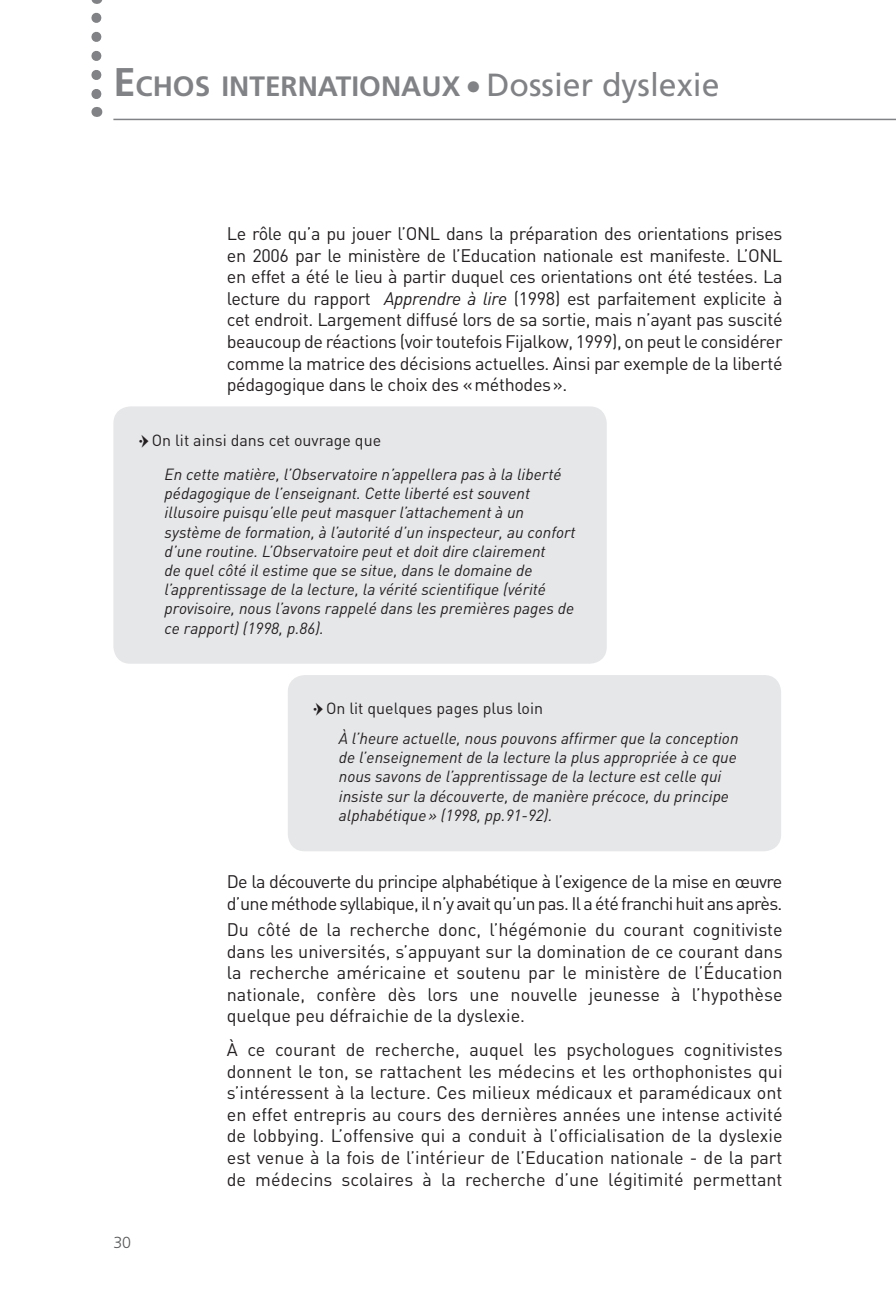
<style>
.page{position:relative;width:896px;height:1304px;background:#fff}
.page>*{position:absolute;margin:0;border:0;box-sizing:border-box;transform-origin:0 0}
.t1{font:700 28px "Frutiger LT Std";color:#808285}
.Texte{font:18px/21.6px "DIN";letter-spacing:-.02em;color:#231f20;text-align:justify}
.Texte_notes_retrait{font:italic 16px/19.2px "DIN";color:#231f20}
.Textes_bibliographie{font:16px "DIN";color:#231f20}
.t2{font:300 16px "Frutiger LT Std";color:#57585a}
.s1{font-size:40px}
.s2{font-weight:300;font-size:32px}
.s3{font-weight:400;font-size:32px}
.s4{font-style:italic}
.s5{font-family:"Pak'ma'ra";font-size:18px}
</style>
<div class="page">
<hr style="left:113px;top:119px;width:783px;height:1px;background:#808285">
<svg style="left:91px;top:18px;width:10px;height:99px"></svg>
<div style="left:113px;top:406px;width:494px;height:258px;background:#e6e7e9;border-radius:17px"></div>
<div style="left:288px;top:675px;width:493px;height:176px;background:#e6e7e9;border-radius:17px"></div>
<h1 class="t1" style="left:113px;top:70px;width:607px"><span class="s1">E</span>CHOS INTERNATIONAUX <span class="s2">•</span> <span class="s3">Dossier dyslexie</span></h1>
<p class="Texte" style="left:227px;top:223px;width:557px">Le rôle qu’a pu jouer l’ONL dans la préparation des orientations prises en 2006 par le ministère de l’Education nationale est manifeste. L’ONL en effet a été le lieu à partir duquel ces orientations ont été testées. La lecture du rapport <span class="s4">Apprendre à lire</span> (1998) est parfaitement explicite à cet endroit. Largement diffusé lors de sa sortie, mais n’ayant pas suscité beaucoup de réactions (voir toutefois Fijalkow, 1999), on peut le considérer comme la matrice des décisions actuelles. Ainsi par exemple de la liberté pédagogique dans le choix des «méthodes».</p>
<p class="Textes_bibliographie" style="left:136px;top:431px;width:246px"><span class="s5">f</span>On lit ainsi dans cet ouvrage que</p>
<p class="Texte_notes_retrait" style="left:165px;top:464px;width:412px">En cette matière, l’Observatoire n’appellera pas à la liberté pédagogique de l’enseignant. Cette liberté est souvent illusoire puisqu’elle peut masquer l’attachement à un système de formation, à l’autorité d’un inspecteur, au confort d’une routine. L’Observatoire peut et doit dire clairement<br>de quel côté il estime que se situe, dans le domaine de l’apprentissage de la lecture, la vérité scientifique (vérité provisoire, nous l’avons rappelé dans les premières pages de ce rapport) (1998, p.86).</p>
<p class="Textes_bibliographie" style="left:310px;top:699px;width:234px"><span class="s5">f</span>On lit quelques pages plus loin</p>
<p class="Texte_notes_retrait" style="left:339px;top:728px;width:401px">À l’heure actuelle, nous pouvons affirmer que la conception de l’enseignement de la lecture la plus appropriée à ce que nous savons de l’apprentissage de la lecture est celle qui insiste sur la découverte, de manière précoce, du principe alphabétique» (1998, pp.91-92).</p>
<p class="t2" style="left:113px;top:1233px;width:19px">30</p>
<p class="Texte" style="left:227px;top:871px;width:557px">De la découverte du principe alphabétique à l’exigence de la mise en œuvre d’une méthode syllabique, il n’y avait qu’un pas. Il a été franchi huit ans après.</p>
<p class="Texte" style="left:227px;top:919px;width:557px">Du côté de la recherche donc, l’hégémonie du courant cognitiviste dans les universités, s’appuyant sur la domination de ce courant dans la recherche américaine et soutenu par le ministère de l’Éducation nationale, confère dès lors une nouvelle jeunesse à l’hypothèse quelque peu défraichie de la dyslexie.</p>
<p class="Texte" style="left:227px;top:1039px;width:557px">À ce courant de recherche, auquel les psychologues cognitivistes donnent le ton, se rattachent les médecins et les orthophonistes qui s’intéressent à la lecture. Ces milieux médicaux et paramédicaux ont en effet entrepris au cours des dernières années une intense activité de lobbying. L’offensive qui a conduit à l’officialisation de la dyslexie est venue à la fois de l’intérieur de l’Education nationale - de la part de médecins scolaires à la recherche d’une légitimité permettant</p>
</div>
